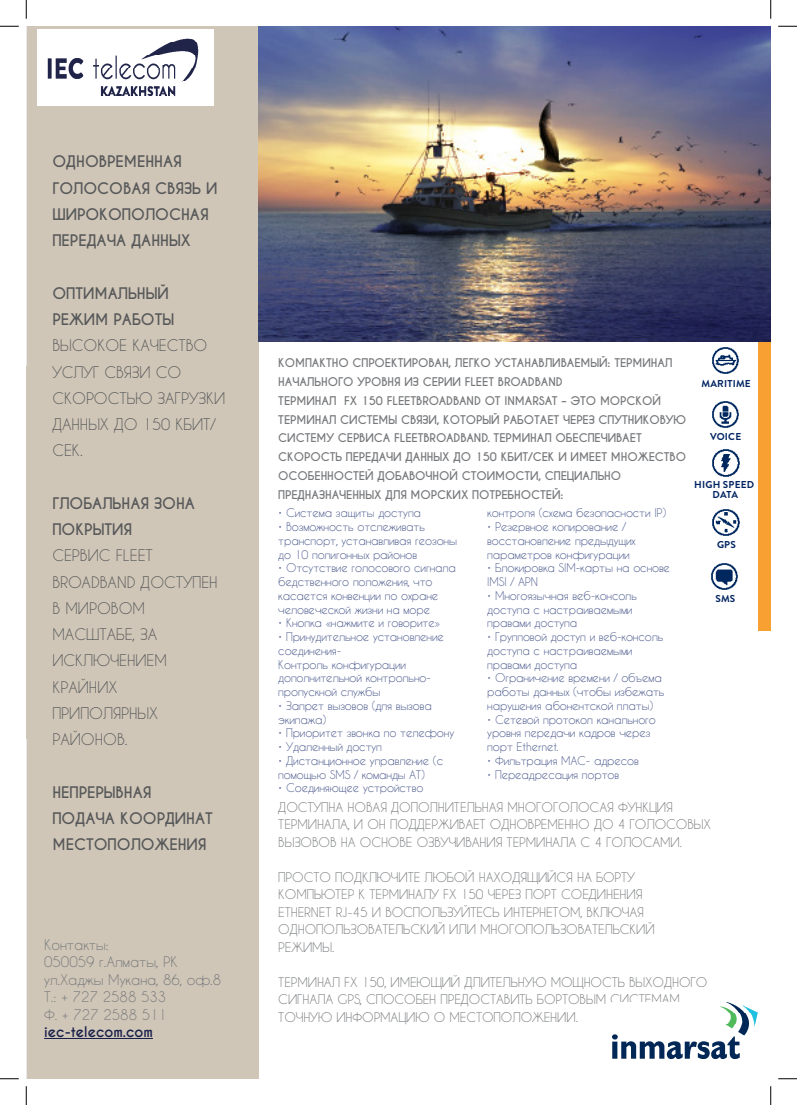
<style>
.page{position:relative;width:797px;height:1105px;background:#fff}
.page>*{position:absolute;margin:0;border:0;box-sizing:border-box;transform-origin:0 0}
.t1{font:15px/26.2px "Caviar Dreams";color:#57585a}
.t2{font:700 15px/26.2px "Caviar Dreams";color:#57585a}
.t3{font:13.75px "Caviar Dreams";color:#76787b}
.t4{font:700 13.75px "Caviar Dreams";color:#181e4b}
.t5{font:12.5px/17.5px "Caviar Dreams";letter-spacing:-.005em;color:#76787b}
.t6{font:11.25px/13.8px "Caviar Dreams";letter-spacing:-.01em;color:#49588b}
.t7{font:700 11.25px/18.8px "Caviar Dreams";letter-spacing:-.005em;color:#76787b}
.t8{font:700 10px "Brandon Grotesque";letter-spacing:.02em;color:#002361}
</style>
<div class="page">
<div style="left:26px;top:26px;width:232px;height:1053px;background:#cfc6b7"></div>
<hr style="left:26px;top:26px;width:1px;height:1053px;background:#e8e8ef">
<hr style="left:26px;top:366px;width:4px;height:373px;background:#cfc6b7">
<div style="left:758px;top:319px;width:12px;height:312px;background:#f9a032"></div>
<img style="left:712px;top:347px;width:27px;height:27px">
<img style="left:712px;top:401px;width:27px;height:27px">
<img style="left:712px;top:449px;width:28px;height:28px">
<img style="left:712px;top:509px;width:28px;height:27px">
<img style="left:711px;top:563px;width:27px;height:27px">
<img style="left:258px;top:26px;width:512px;height:316px">
<img style="left:38px;top:30px;width:175px;height:75px">
<hr style="left:44px;top:1038px;width:109px;height:1px;background:#181e4b">
<img style="left:612px;top:1002px;width:145px;height:56px">
<svg style="left:0;top:25px;width:19px;height:2px"></svg>
<svg style="left:778px;top:25px;width:19px;height:2px"></svg>
<svg style="left:0;top:1078px;width:19px;height:1px"></svg>
<svg style="left:778px;top:1078px;width:19px;height:1px"></svg>
<svg style="left:25px;top:0;width:2px;height:19px"></svg>
<svg style="left:25px;top:1086px;width:2px;height:19px"></svg>
<svg style="left:770px;top:0;width:1px;height:19px"></svg>
<svg style="left:770px;top:1086px;width:1px;height:19px"></svg>
<p class="t2" style="left:52px;top:149px;width:167px">ОДНОВРЕМЕННАЯ<br>ГОЛОСОВАЯ СВЯЗЬ И<br>ШИРОКОПОЛОСНАЯ<br>ПЕРЕДАЧА ДАННЫХ</p>
<p class="t2" style="left:52px;top:280px;width:123px">ОПТИМАЛЬНЫЙ<br>РЕЖИМ РАБОТЫ</p>
<p class="t1" style="left:52px;top:332px;width:174px">ВЫСОКОЕ КАЧЕСТВО<br>УСЛУГ СВЯЗИ СО<br>СКОРОСТЬЮ ЗАГРУЗКИ<br>ДАННЫХ ДО 150 КБИТ/<br>СЕК.</p>
<p class="t2" style="left:52px;top:490px;width:144px">ГЛОБАЛЬНАЯ ЗОНА<br>ПОКРЫТИЯ</p>
<p class="t1" style="left:52px;top:542px;width:167px">СЕРВИС FLEET<br>BROADBAND ДОСТУПЕН<br>В МИРОВОМ<br>МАСШТАБЕ, ЗА<br>ИСКЛЮЧЕНИЕМ<br>КРАЙНИХ<br>ПРИПОЛЯРНЫХ<br>РАЙОНОВ.</p>
<p class="t2" style="left:52px;top:779px;width:162px">НЕПРЕРЫВНАЯ<br>ПОДАЧА КООРДИНАТ<br>МЕСТОПОЛОЖЕНИЯ</p>
<p class="t3" style="left:44px;top:936px;width:66px">Контакты:</p>
<p class="t3" style="left:44px;top:953px;width:135px">050059 г.Алматы, РК</p>
<p class="t3" style="left:44px;top:971px;width:178px">ул.Хаджы Мукана, 86, оф.8</p>
<p class="t3" style="left:44px;top:988px;width:124px">Т.: + 727 2588 533</p>
<p class="t3" style="left:44px;top:1006px;width:124px">Ф. + 727 2588 511</p>
<p class="t4" style="left:44px;top:1023px;width:110px">iec-telecom.com</p>
<p class="t7" style="left:278px;top:354px;width:396px">КОМПАКТНО СПРОЕКТИРОВАН, ЛЕГКО УСТАНАВЛИВАЕМЫЙ: ТЕРМИНАЛ<br>НАЧАЛЬНОГО УРОВНЯ ИЗ СЕРИИ FLEET BROADBAND</p>
<p class="t7" style="left:278px;top:391px;width:409px">ТЕРМИНАЛ FX 150 FLEETBROADBAND ОТ INMARSAT – ЭТО МОРСКОЙ ТЕРМИНАЛ СИСТЕМЫ СВЯЗИ, КОТОРЫЙ РАБОТАЕТ ЧЕРЕЗ СПУТНИКОВУЮ СИСТЕМУ СЕРВИСА FLEETBROADBAND. ТЕРМИНАЛ ОБЕСПЕЧИВАЕТ СКОРОСТЬ ПЕРЕДАЧИ ДАННЫХ ДО 150 КБИТ/СЕК И ИМЕЕТ МНОЖЕСТВО ОСОБЕННОСТЕЙ ДОБАВОЧНОЙ СТОИМОСТИ, СПЕЦИАЛЬНО ПРЕДНАЗНАЧЕННЫХ ДЛЯ МОРСКИХ ПОТРЕБНОСТЕЙ:</p>
<p class="t6" style="left:278px;top:506px;width:144px">• Система защиты доступа</p>
<p class="t6" style="left:278px;top:520px;width:180px">• Возможность отслеживать транспорт, устанавливая геозоны до 10 полигонных районов</p>
<p class="t6" style="left:278px;top:561px;width:179px">• Отсутствие голосового сигнала бедственного положения, что касается конвенции по охране человеческой жизни на море</p>
<p class="t6" style="left:278px;top:616px;width:163px">• Кнопка «нажмите и говорите»</p>
<p class="t6" style="left:278px;top:630px;width:167px">• Принудительное установление соединения-</p>
<p class="t6" style="left:278px;top:657px;width:154px">Контроль конфигурации дополнительной контрольно&shy;пропускной службы</p>
<p class="t6" style="left:278px;top:698px;width:155px">• Запрет вызовов (для вызова экипажа)</p>
<p class="t6" style="left:278px;top:726px;width:177px">• Приоритет звонка по телефону</p>
<p class="t6" style="left:278px;top:740px;width:105px">• Удаленный доступ</p>
<p class="t6" style="left:278px;top:753px;width:166px">• Дистанционное управление (с помощью SMS / команды AT)</p>
<p class="t6" style="left:278px;top:781px;width:147px">• Соединяющее устройство</p>
<p class="t8" style="left:701px;top:376px;width:51px">MARITIME</p>
<p class="t8" style="left:710px;top:429px;width:33px">VOICE</p>
<p class="t8" style="left:694px;top:477px;width:61px">HIGH SPEED</p>
<p class="t8" style="left:712px;top:487px;width:27px">DATA</p>
<p class="t6" style="left:487px;top:506px;width:181px">контроля (схема безопасности IP)</p>
<p class="t6" style="left:487px;top:520px;width:150px">• Резервное копирование / восстановление предыдущих параметров конфигурации</p>
<p class="t6" style="left:487px;top:561px;width:184px">• Блокировка SIM-карты на основе<br>IMSI / APN</p>
<p class="t6" style="left:487px;top:588px;width:151px">• Многоязычная веб-консоль доступа с настраиваемыми правами доступа</p>
<p class="t6" style="left:487px;top:630px;width:177px">• Групповой доступ и веб-консоль доступа с настраиваемыми правами доступа</p>
<p class="t6" style="left:487px;top:671px;width:179px">• Ограничение времени / объема работы данных (чтобы избежать нарушения абонентской платы)</p>
<p class="t6" style="left:487px;top:712px;width:170px">• Сетевой протокол канального уровня передачи кадров через порт Ethernet.</p>
<p class="t6" style="left:487px;top:753px;width:153px">• Фильтрация MAC- адресов</p>
<p class="t6" style="left:487px;top:767px;width:133px">• Переадресация портов</p>
<p class="t5" style="left:278px;top:798px;width:434px">ДОСТУПНА НОВАЯ ДОПОЛНИТЕЛЬНАЯ МНОГОГОЛОСАЯ ФУНКЦИЯ<br>ТЕРМИНАЛА, И ОН ПОДДЕРЖИВАЕТ ОДНОВРЕМЕННО ДО 4 ГОЛОСОВЫХ<br>ВЫЗОВОВ НА ОСНОВЕ ОЗВУЧИВАНИЯ ТЕРМИНАЛА С 4 ГОЛОСАМИ.</p>
<p class="t5" style="left:278px;top:868px;width:378px">ПРОСТО ПОДКЛЮЧИТЕ ЛЮБОЙ НАХОДЯЩИЙСЯ НА БОРТУ КОМПЬЮТЕР К ТЕРМИНАЛУ FX 150 ЧЕРЕЗ ПОРТ СОЕДИНЕНИЯ ETHERNET RJ-45 И ВОСПОЛЬЗУЙТЕСЬ ИНТЕРНЕТОМ, ВКЛЮЧАЯ ОДНОПОЛЬЗОВАТЕЛЬСКИЙ ИЛИ МНОГОПОЛЬЗОВАТЕЛЬСКИЙ РЕЖИМЫ.</p>
<p class="t5" style="left:278px;top:973px;width:430px">ТЕРМИНАЛ FX 150, ИМЕЮЩИЙ ДЛИТЕЛЬНУЮ МОЩНОСТЬ ВЫХОДНОГО<br>СИГНАЛА GPS, СПОСОБЕН ПРЕДОСТАВИТЬ БОРТОВЫМ СИСТЕМАМ<br>ТОЧНУЮ ИНФОРМАЦИЮ О МЕСТОПОЛОЖЕНИИ.</p>
<p class="t8" style="left:717px;top:538px;width:20px">GPS</p>
<p class="t8" style="left:715px;top:592px;width:21px">SMS</p>
</div>
